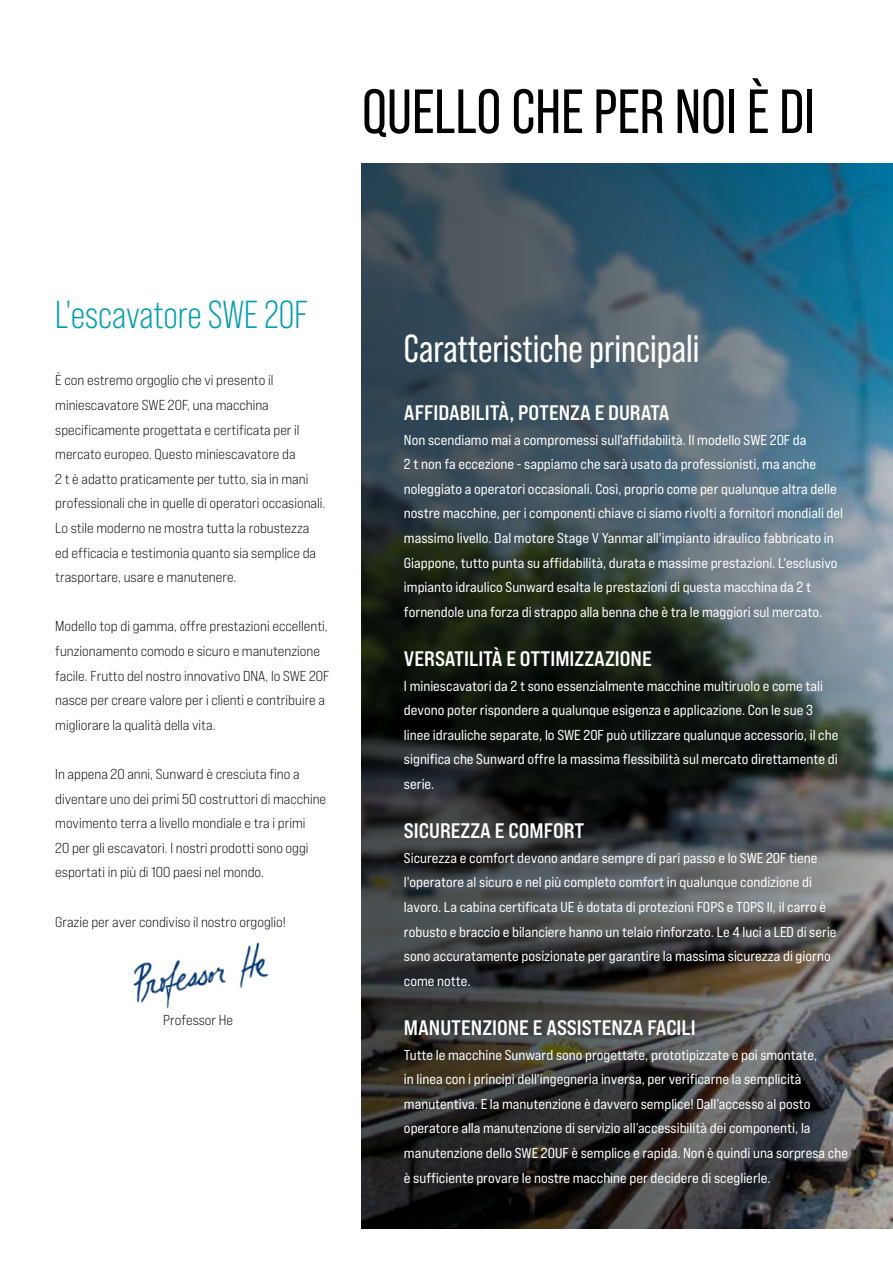
<style>
.page{position:relative;width:893px;height:1263px;background:#fff}
.page>*{position:absolute;margin:0;border:0;box-sizing:border-box;transform-origin:0 0}
.t1{font:62.25px "Bebas Neue Pro";color:#000}
.t2{font:39px "Bebas Neue Pro";color:#fff}
.t3{font:39px "Bebas Neue Pro";color:#009eb0}
.t4{font:21px "Bebas Neue Pro Exp Bd";color:#fff}
.t5{font:14.4px/24.6px "Bebas Neue Pro Exp Rg";color:#fff}
.t6{font:14.4px/24.6px "Bebas Neue Pro Exp Bk";color:#000}
</style>
<div class="page">
<img style="left:362px;top:163px;width:531px;height:1066px">
<img style="left:133px;top:942px;width:136px;height:67px">
<h1 class="t1" style="left:362px;top:76px;width:455px">QUELLO CHE PER NOI È DI</h1>
<h2 class="t3" style="left:55px;top:292px;width:254px">L'escavatore SWE 20F</h2>
<p class="t6" style="left:55px;top:368px;width:272px">È con estremo orgoglio che vi presento il miniescavatore SWE 20F, una macchina specificamente progettata e certificata per il mercato europeo. Questo miniescavatore da<br>2 t è adatto praticamente per tutto, sia in mani professionali che in quelle di operatori occasionali.<br>Lo stile moderno ne mostra tutta la robustezza ed efficacia e testimonia quanto sia semplice da trasportare, usare e manutenere.</p>
<p class="t6" style="left:55px;top:614px;width:276px">Modello top di gamma, offre prestazioni eccellenti, funzionamento comodo e sicuro e manutenzione facile. Frutto del nostro innovativo DNA, lo SWE 20F nasce per creare valore per i clienti e contribuire a migliorare la qualità della vita.</p>
<p class="t6" style="left:55px;top:761px;width:272px">In appena 20 anni, Sunward è cresciuta fino a diventare uno dei primi 50 costruttori di macchine movimento terra a livello mondiale e tra i primi<br>20 per gli escavatori. I nostri prodotti sono oggi esportati in più di 100 paesi nel mondo.</p>
<p class="t6" style="left:55px;top:909px;width:232px">Grazie per aver condiviso il nostro orgoglio!</p>
<p class="t6" style="left:163px;top:1007px;width:71px">Professor He</p>
<h2 class="t2" style="left:404px;top:327px;width:297px">Caratteristiche principali</h2>
<h3 class="t4" style="left:404px;top:400px;width:267px">AFFIDABILITÀ, POTENZA E DURATA</h3>
<p class="t5" style="left:404px;top:427px;width:441px">Non scendiamo mai a compromessi sull'affidabilità. Il modello SWE 20F da<br>2 t non fa eccezione - sappiamo che sarà usato da professionisti, ma anche noleggiato a operatori occasionali. Così, proprio come per qualunque altra delle nostre macchine, per i componenti chiave ci siamo rivolti a fornitori mondiali del massimo livello. Dal motore Stage V Yanmar all'impianto idraulico fabbricato in Giappone, tutto punta su affidabilità, durata e massime prestazioni. L'esclusivo impianto idraulico Sunward esalta le prestazioni di questa macchina da 2 t fornendole una forza di strappo alla benna che è tra le maggiori sul mercato.</p>
<h3 class="t4" style="left:404px;top:646px;width:249px">VERSATILITÀ E OTTIMIZZAZIONE</h3>
<p class="t5" style="left:404px;top:673px;width:436px">I miniescavatori da 2 t sono essenzialmente macchine multiruolo e come tali devono poter rispondere a qualunque esigenza e applicazione. Con le sue 3 linee idrauliche separate, lo SWE 20F può utilizzare qualunque accessorio, il che significa che Sunward offre la massima flessibilità sul mercato direttamente di serie.</p>
<h3 class="t4" style="left:404px;top:818px;width:182px">SICUREZZA E COMFORT</h3>
<p class="t5" style="left:404px;top:845px;width:434px">Sicurezza e comfort devono andare sempre di pari passo e lo SWE 20F tiene l'operatore al sicuro e nel più completo comfort in qualunque condizione di lavoro. La cabina certificata UE è dotata di protezioni FOPS e TOPS II, il carro è robusto e braccio e bilanciere hanno un telaio rinforzato. Le 4 luci a LED di serie sono accuratamente posizionate per garantire la massima sicurezza di giorno come notte.</p>
<h3 class="t4" style="left:404px;top:1015px;width:293px">MANUTENZIONE E ASSISTENZA FACILI</h3>
<p class="t5" style="left:404px;top:1042px;width:446px">Tutte le macchine Sunward sono progettate, prototipizzate e poi smontate,<br>in linea con i principi dell'ingegneria inversa, per verificarne la semplicità manutentiva. E la manutenzione è davvero semplice! Dall’accesso al posto operatore alla manutenzione di servizio all’accessibilità dei componenti, la manutenzione dello SWE 20UF è semplice e rapida. Non è quindi una sorpresa che è sufficiente provare le nostre macchine per decidere di sceglierle.</p>
</div>
